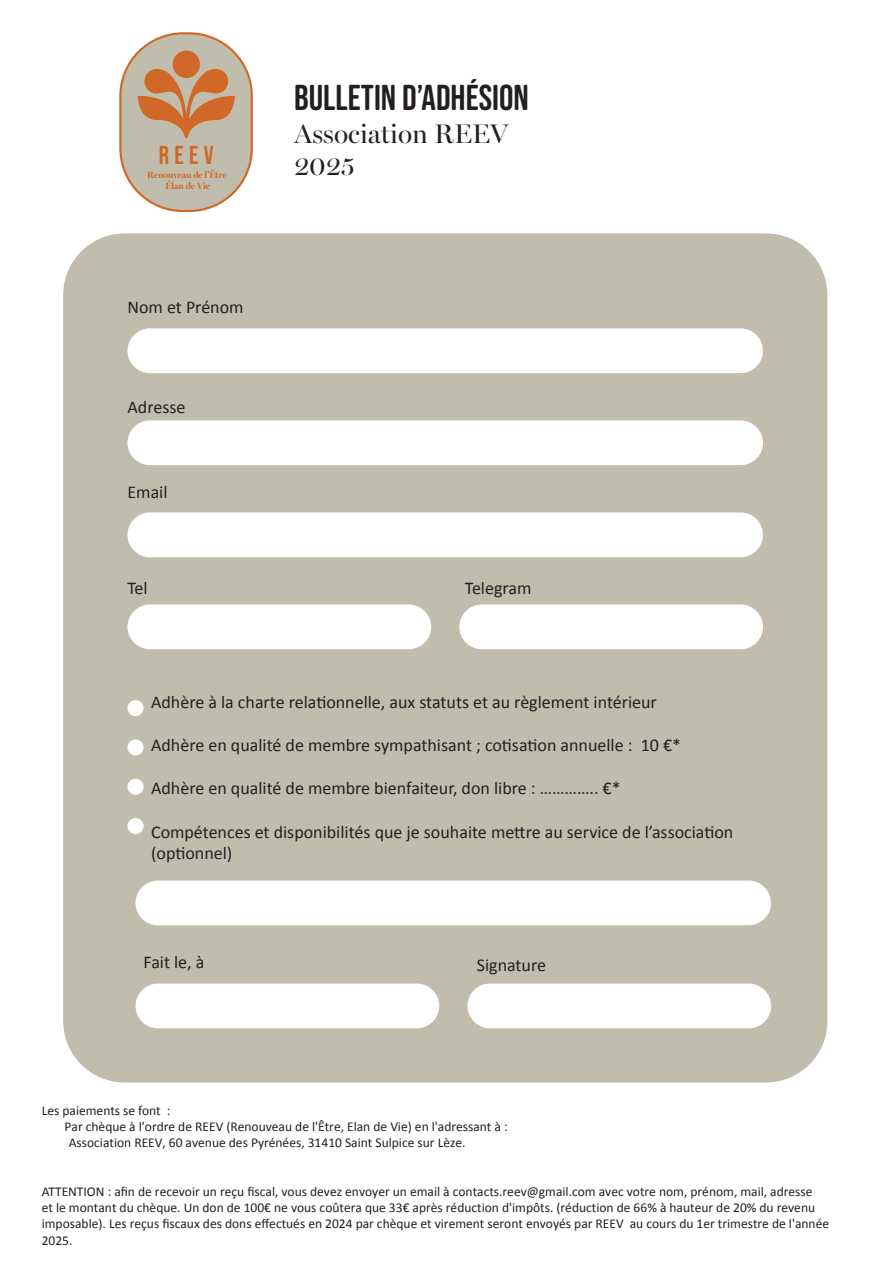
<style>
.page{position:relative;width:893px;height:1263px;background:#fff}
.page>*{position:absolute;margin:0;border:0;box-sizing:border-box;transform-origin:0 0}
.t1{font:36px "Bebas Neue Semi Rounded";color:#231f20}
.t2{font:27px/32.4px "Miller Banner";color:#231f20}
.t3{font:25.95px "Bebas Neue Semi Rounded";color:#d06827}
.t4{font:18px/21.6px "Calibri";color:#231f20}
.t5{font:13.5px/16.2px "Calibri";color:#231f20}
.t6{font:700 9px/11.2px "Miller Banner";color:#d06827;text-align:center}
</style>
<div class="page">
<div style="left:63px;top:233px;width:764px;height:849px;background:#c0bdac;border-radius:61px"></div>
<div style="left:127px;top:328px;width:636px;height:45px;background:#fff;border-radius:22px"></div>
<div style="left:127px;top:420px;width:636px;height:45px;background:#fff;border-radius:22px"></div>
<div style="left:127px;top:512px;width:636px;height:45px;background:#fff;border-radius:22px"></div>
<div style="left:120px;top:33px;width:132px;height:178px;background:#c0bdac;border-radius:62px"></div>
<div style="left:119px;top:32px;width:134px;height:180px;border:2px solid #d06827;border-radius:62px"></div>
<svg style="left:138px;top:68px;width:97px;height:70px"></svg>
<div style="left:173px;top:51px;width:27px;height:27px;background:#d06827;border-radius:50%"></div>
<div style="left:127px;top:700px;width:17px;height:16px;background:#fff;border-radius:8px"></div>
<div style="left:127px;top:739px;width:17px;height:16px;background:#fff;border-radius:8px"></div>
<div style="left:127px;top:779px;width:17px;height:16px;background:#fff;border-radius:8px"></div>
<div style="left:127px;top:818px;width:17px;height:16px;background:#fff;border-radius:8px"></div>
<div style="left:127px;top:604px;width:304px;height:45px;background:#fff;border-radius:22px"></div>
<div style="left:459px;top:604px;width:304px;height:45px;background:#fff;border-radius:22px"></div>
<div style="left:136px;top:880px;width:635px;height:45px;background:#fff;border-radius:22px"></div>
<div style="left:136px;top:983px;width:303px;height:45px;background:#fff;border-radius:22px"></div>
<div style="left:467px;top:983px;width:304px;height:45px;background:#fff;border-radius:22px"></div>
<h3 class="t3" style="left:159px;top:140px;width:56px">REEV</h3>
<p class="t6" style="left:147px;top:169px;width:81px">Renouveau de l’Être<br>Élan de Vie</p>
<h3 class="t4" style="left:127px;top:296px;width:118px">Nom et Prénom</h3>
<h3 class="t4" style="left:127px;top:395px;width:59px">Adresse</h3>
<h3 class="t4" style="left:127px;top:481px;width:42px">Email</h3>
<h3 class="t4" style="left:127px;top:576px;width:22px">Tel</h3>
<h1 class="t1" style="left:294px;top:78px;width:236px">BULLETIN D’ADHÉSION</h1>
<h2 class="t2" style="left:294px;top:117px;width:216px">Association REEV<br>2025</h2>
<h3 class="t4" style="left:465px;top:576px;width:68px">Telegram</h3>
<h3 class="t4" style="left:151px;top:691px;width:507px">Adhère à la charte relationnelle, aux statuts et au règlement intérieur</h3>
<h3 class="t4" style="left:151px;top:734px;width:532px">Adhère en qualité de membre sympathisant ; cotisation annuelle : 10 €*</h3>
<h3 class="t4" style="left:151px;top:777px;width:471px">Adhère en qualité de membre bienfaiteur, don libre : ………….. €*</h3>
<h3 class="t4" style="left:151px;top:820px;width:584px">Compétences et disponibilités que je souhaite mettre au service de l’association (optionnel)</h3>
<h3 class="t4" style="left:144px;top:951px;width:62px">Fait le, à</h3>
<h3 class="t4" style="left:477px;top:953px;width:71px">Signature</h3>
<p class="t5" style="left:42px;top:1102px;width:130px">Les paiements se font :</p>
<p class="t5" style="left:65px;top:1118px;width:445px">Par chèque à l'ordre de REEV (Renouveau de l'Être, Elan de Vie) en l'adressant à :</p>
<p class="t5" style="left:69px;top:1134px;width:398px">Association REEV, 60 avenue des Pyrénées, 31410 Saint Sulpice sur Lèze.</p>
<p class="t5" style="left:42px;top:1183px;width:789px">ATTENTION : afin de recevoir un reçu fiscal, vous devez envoyer un email à contacts.reev@gmail.com avec votre nom, prénom, mail, adresse<br>et le montant du chèque. Un don de 100€ ne vous coûtera que 33€ après réduction d'impôts. (réduction de 66% à hauteur de 20% du revenu imposable). Les reçus fiscaux des dons effectués en 2024 par chèque et virement seront envoyés par REEV au cours du 1er trimestre de l'année 2025.</p>
</div>
